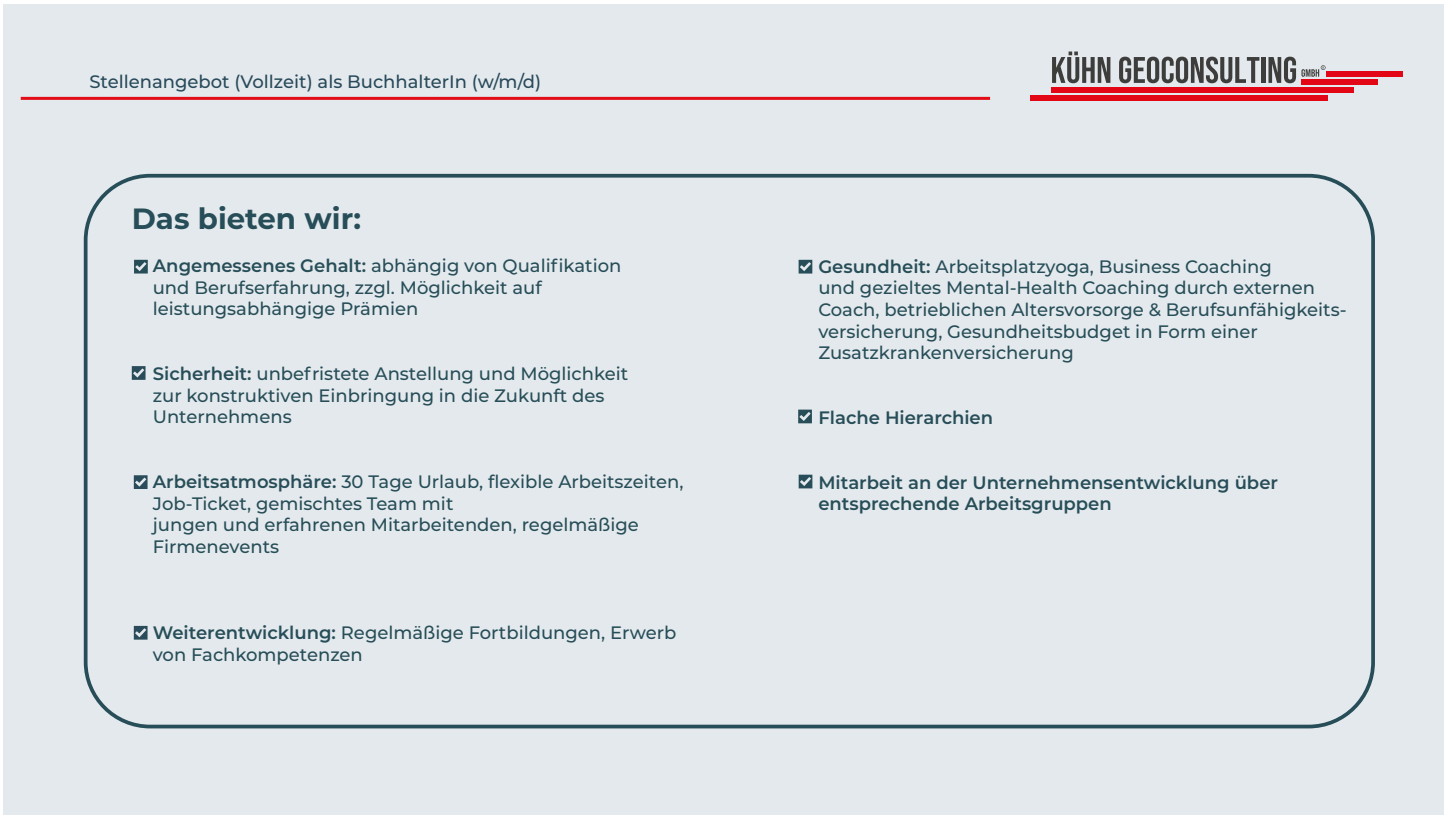
<style>
.page{position:relative;width:1449px;height:819px;background:#fff}
.page>*{position:absolute;margin:0;border:0;box-sizing:border-box;transform-origin:0 0}
.t1{font:700 29.25px "Montserrat";color:#274e58}
.t2{font:500 18px "Montserrat";color:#274e58}
.t3{font:600 18px "Montserrat";color:#274e58}
.t4{font:500 18px "Montserrat";color:#284a5a}
.s1{font-weight:600}
</style>
<div class="page">
<div style="left:4px;top:5px;width:1440px;height:810px;background:#e4e9ed"></div>
<svg style="left:1052px;top:52px;width:58px;height:31px"></svg>
<svg style="left:1119px;top:57px;width:140px;height:26px"></svg>
<hr style="left:1261px;top:57px;width:4px;height:26px;background:#3d3d3c">
<div style="left:1326px;top:72px;width:76px;height:5px;background:#e30614"></div>
<div style="left:1301px;top:80px;width:77px;height:5px;background:#e30614"></div>
<div style="left:1051px;top:88px;width:302px;height:5px;background:#e30614"></div>
<div style="left:1030px;top:95px;width:297px;height:6px;background:#e30614"></div>
<svg style="left:1268px;top:57px;width:57px;height:26px"></svg>
<div style="left:84px;top:174px;width:1291px;height:554px;border:4px solid #274e58;border-radius:64px"></div>
<svg style="left:134px;top:260px;width:14px;height:13px"></svg>
<svg style="left:132px;top:366px;width:13px;height:14px"></svg>
<svg style="left:134px;top:475px;width:14px;height:14px"></svg>
<hr style="left:21px;top:97px;width:969px;height:3px;background:#e30d18">
<svg style="left:134px;top:626px;width:14px;height:13px"></svg>
<svg style="left:798px;top:409px;width:14px;height:14px"></svg>
<svg style="left:798px;top:260px;width:14px;height:13px"></svg>
<svg style="left:798px;top:474px;width:14px;height:14px"></svg>
<p class="t4" style="left:89px;top:69px;width:453px">Stellenangebot (Vollzeit) als BuchhalterIn (w/m/d)</p>
<p class="t1" style="left:132px;top:197px;width:231px">Das bieten wir:</p>
<p class="t2" style="left:153px;top:253px;width:470px"><span class="s1">Angemessenes Gehalt:</span> abhängig von Qualifikation</p>
<p class="t2" style="left:153px;top:275px;width:390px">und Berufserfahrung, zzgl. Möglichkeit auf</p>
<p class="t2" style="left:153px;top:296px;width:267px">leistungsabhängige Prämien</p>
<p class="t2" style="left:153px;top:361px;width:477px"><span class="s1">Sicherheit:</span> unbefristete Anstellung und Möglichkeit</p>
<p class="t2" style="left:153px;top:383px;width:453px">zur konstruktiven Einbringung in die Zukunft des</p>
<p class="t2" style="left:153px;top:404px;width:140px">Unternehmens</p>
<p class="t2" style="left:153px;top:469px;width:532px"><span class="s1">Arbeitsatmosphäre:</span> 30 Tage Urlaub, flexible Arbeitszeiten,</p>
<p class="t2" style="left:153px;top:491px;width:302px">Job-Ticket, gemischtes Team mit</p>
<p class="t2" style="left:153px;top:512px;width:487px">jungen und erfahrenen Mitarbeitenden, regelmäßige</p>
<p class="t2" style="left:153px;top:534px;width:128px">Firmenevents</p>
<p class="t2" style="left:153px;top:620px;width:525px"><span class="s1">Weiterentwicklung:</span> Regelmäßige Fortbildungen, Erwerb</p>
<p class="t2" style="left:153px;top:642px;width:211px">von Fachkompetenzen</p>
<p class="t2" style="left:818px;top:254px;width:455px"><span class="s1">Gesundheit:</span> Arbeitsplatzyoga, Business Coaching</p>
<p class="t2" style="left:818px;top:275px;width:498px">und gezieltes Mental-Health Coaching durch externen</p>
<p class="t2" style="left:818px;top:297px;width:530px">Coach, betrieblichen Altersvorsorge &amp; Berufsunfähigkeits-</p>
<p class="t2" style="left:818px;top:318px;width:441px">versicherung, Gesundheitsbudget in Form einer</p>
<p class="t2" style="left:818px;top:340px;width:257px">Zusatzkrankenversicherung</p>
<p class="t3" style="left:818px;top:405px;width:176px">Flache Hierarchien</p>
<p class="t3" style="left:818px;top:469px;width:461px">Mitarbeit an der Unternehmensentwicklung über</p>
<p class="t3" style="left:818px;top:491px;width:295px">entsprechende Arbeitsgruppen</p>
</div>
